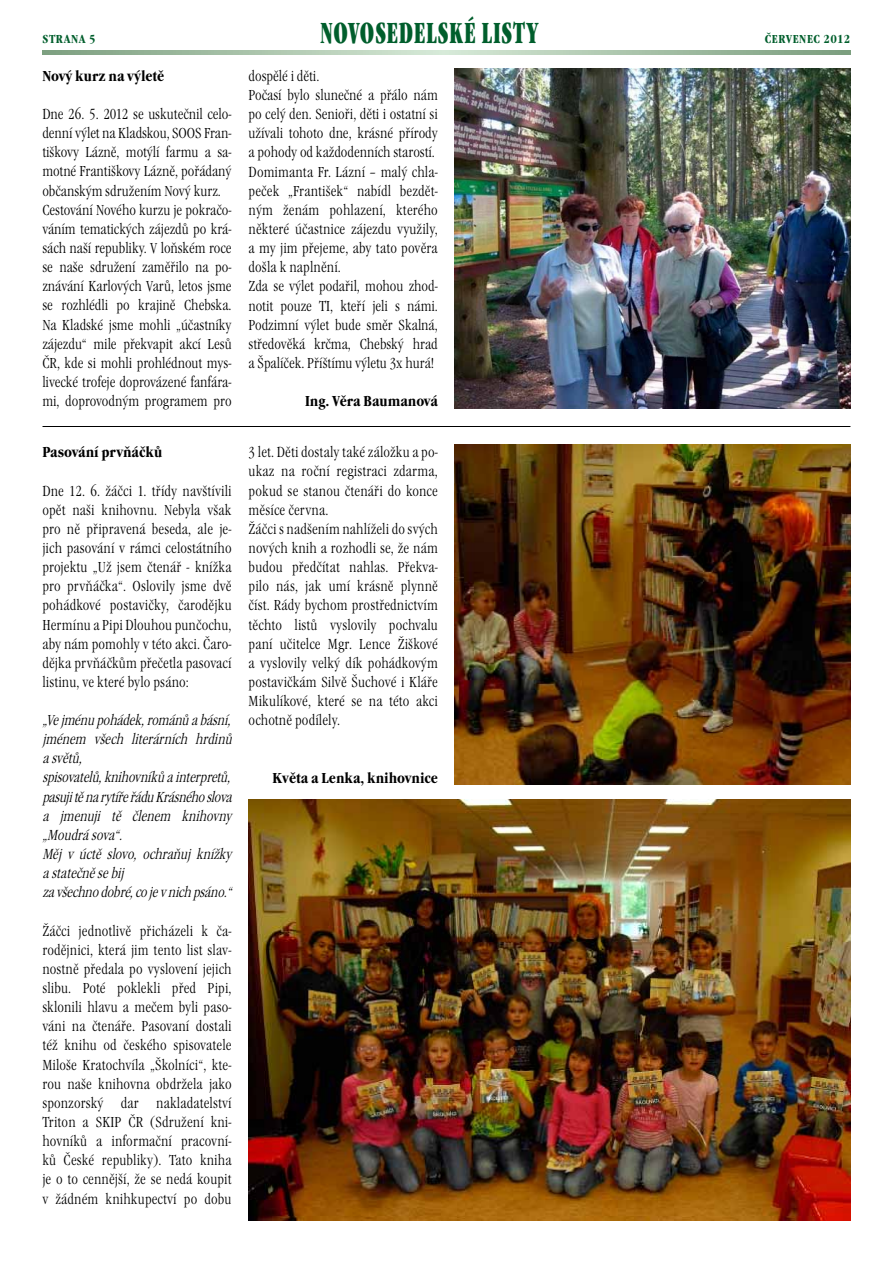
<style>
.page{position:relative;width:893px;height:1263px;background:#fff}
.page>*{position:absolute;margin:0;border:0;box-sizing:border-box;transform-origin:0 0}
.t1{font:30px "Garamond Itc TEE Ultr Cond";letter-spacing:.04em;color:#005e2c;scale:.73 1}
.t2{font:15px/19.2px "Garamond Itc TEE Ligh Cond";color:#000}
.t3{font:italic 15px/19.2px "Garamond Itc TEE Ligh Cond";color:#000}
.t4{font:700 condensed 15px "Garamond Itc TEE";color:#000}
.t5{font:700 condensed 12px "Garamond Itc TEE";letter-spacing:.05em;color:#005e2c}
.t6{font:700 condensed 12px "Garamond Itc TEE";letter-spacing:.125em;color:#005e2c}
</style>
<div class="page">
<svg style="left:43px;top:50px;width:807px;height:4px;background:#a8c2a9"></svg>
<hr style="left:43px;top:426px;width:807px;height:1px;background:#000">
<img style="left:455px;top:68px;width:395px;height:340px">
<img style="left:455px;top:445px;width:395px;height:340px">
<img style="left:249px;top:799px;width:601px;height:421px">
<p class="t6" style="left:43px;top:32px;width:55px">Strana 5</p>
<p class="t4" style="left:42px;top:67px;width:123px">Nový kurz na výletě</p>
<p class="t2" style="left:42px;top:105px;width:191px">Dne 26. 5. 2012 se uskutečnil celo&shy;denní výlet na Kladskou, SOOS Fran&shy;tiškovy Lázně, motýlí farmu a sa&shy;motné Františkovy Lázně, pořádaný občanským sdružením Nový kurz.<br>Cestování Nového kurzu je pokračo&shy;váním tematických zájezdů po krá&shy;sách naší republiky. V loňském roce se naše sdružení zaměřilo na po&shy;znávání Karlových Varů, letos jsme se rozhlédli po krajině Chebska.<br>Na Kladské jsme mohli „účastníky zájezdu“ mile překvapit akcí Lesů ČR, kde si mohli prohlédnout mys&shy;livecké trofeje doprovázené fanfára&shy;mi, doprovodným programem pro</p>
<p class="t4" style="left:42px;top:444px;width:121px">Pasování prvňáčků</p>
<p class="t2" style="left:42px;top:481px;width:191px;text-align:justify">Dne 12. 6. žáčci 1. třídy navštívili opět naši knihovnu. Nebyla však pro ně připravená beseda, ale je&shy;jich pasování v rámci celostátního projektu „Už jsem čtenář - knížka pro prvňáčka“. Oslovily jsme dvě pohádkové postavičky, čarodějku Hermínu a Pipi Dlouhou punčochu, aby nám pomohly v této akci. Čaro&shy;dějka prvňáčkům přečetla pasovací listinu, ve které bylo psáno:</p>
<p class="t3" style="left:42px;top:711px;width:194px">„Ve jménupohádek,románůa básní, jménem všech literárních hrdinů a světů,<br>spisovatelů,knihovníkůa interpretů, pasujitěna rytířeřáduKrásnéhoslova a jmenuji tě členem knihovny „Moudrásova“.<br>Měj v úctě slovo, ochraňuj knížky a statečněsebij<br>za všechnodobré,cojev nich psáno.“</p>
<p class="t2" style="left:42px;top:921px;width:191px;text-align:justify">Žáčci jednotlivě přicházeli k ča&shy;rodějnici, která jim tento list slav&shy;nostně předala po vyslovení jejich slibu. Poté poklekli před Pipi, sklonili hlavu a mečem byli paso&shy;váni na čtenáře. Pasovaní dostali též knihu od českého spisovatele Miloše Kratochvíla „Školníci“, kte&shy;rou naše knihovna obdržela jako sponzorský dar nakladatelství Triton a SKIP ČR (Sdružení kni&shy;hovníků a informační pracovní&shy;ků České republiky). Tato kniha je o to cennější, že se nedá koupit v žádném knihkupectví po dobu</p>
<h1 class="t1" style="left:320px;top:15px;width:300px">NOVOSEDELSKÉ LISTY</h1>
<p class="t2" style="left:249px;top:66px;width:191px">dospělé i děti.<br>Počasí bylo slunečné a přálo nám po celý den. Senioři, děti i ostatní si užívali tohoto dne, krásné přírody a pohody od každodenních starostí.<br>Domimanta Fr. Lázní – malý chla&shy;peček „František“ nabídl bezdět&shy;ným ženám pohlazení, kterého některé účastnice zájezdu využily, a my jim přejeme, aby tato pověra došla k naplnění.<br>Zda se výlet podařil, mohou zhod&shy;notit pouze TI, kteří jeli s námi.<br>Podzimní výlet bude směr Skalná, středověká krčma, Chebský hrad a Špalíček. Příštímu výletu 3x hurá!</p>
<p class="t4" style="left:305px;top:393px;width:134px">Ing. Věra Baumanová</p>
<p class="t2" style="left:249px;top:443px;width:191px">3 let. Děti dostaly také záložku a po&shy;ukaz na roční registraci zdarma, pokud se stanou čtenáři do konce měsíce června.<br>Žáčci s nadšením nahlíželi do svých nových knih a rozhodli se, že nám budou předčítat nahlas. Překva&shy;pilo nás, jak umí krásně plynně číst. Rády bychom prostřednictvím těchto listů vyslovily pochvalu paní učitelce Mgr. Lence Žiškové a vyslovily velký dík pohádkovým postavičkám Silvě Šuchové i Kláře<br>Mikulíkové, které se na této akci ochotně podílely.</p>
<p class="t4" style="left:272px;top:769px;width:167px">Květa a Lenka, knihovnice</p>
<p class="t5" style="left:765px;top:32px;width:87px">červenec 2012</p>
</div>
